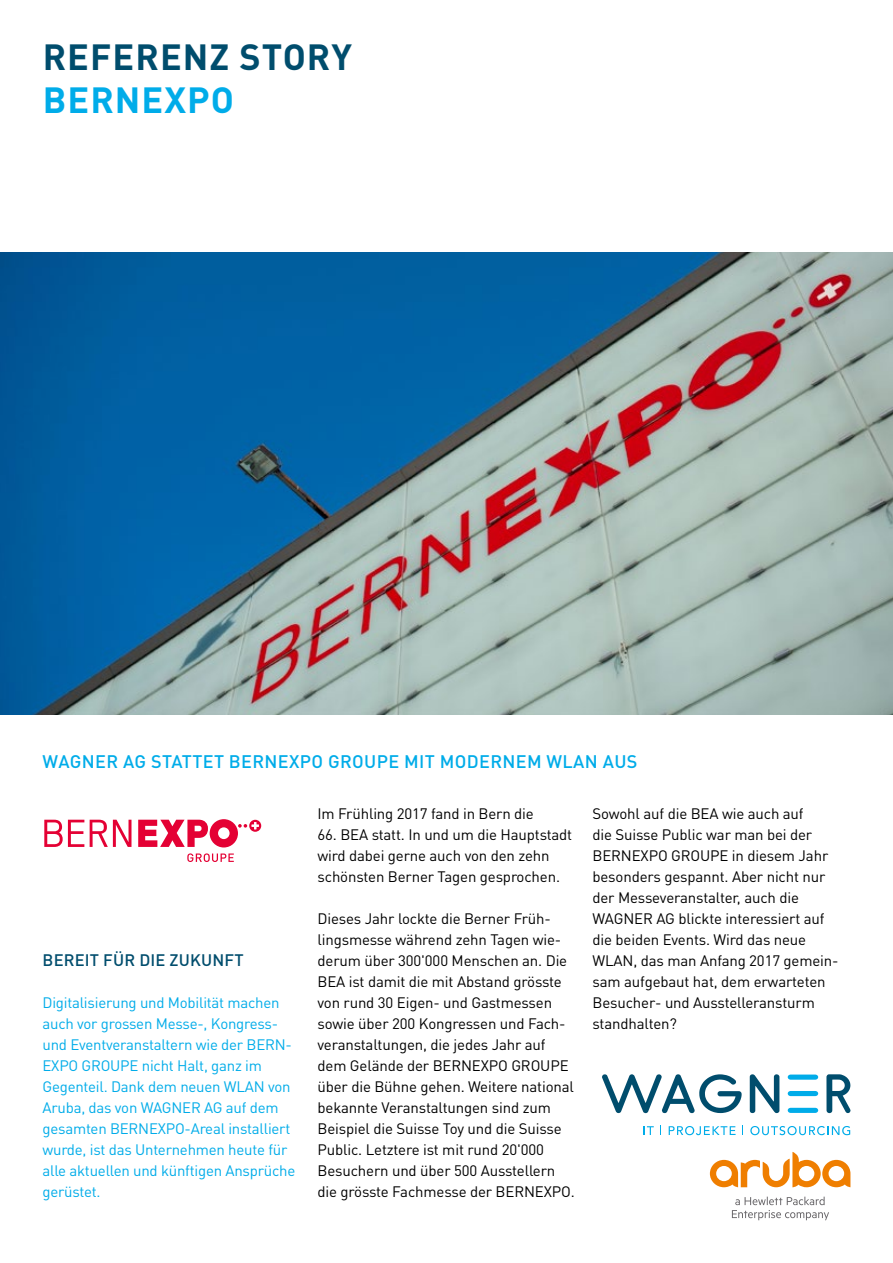
<style>
.page{position:relative;width:893px;height:1263px;background:#fff}
.page>*{position:absolute;margin:0;border:0;box-sizing:border-box;transform-origin:0 0}
.t1{font:700 36px "DINOT";letter-spacing:.03em;color:#004d6d}
.t2{font:700 36px "DINOT";letter-spacing:.03em;color:#00ace9}
.t3{font:500 18px "DINOT";letter-spacing:.02em;color:#00ace9}
.t4{font:500 16.5px "DINOT";letter-spacing:.01em;color:#004d6d}
.t5{font:15px/21px "DINOT";letter-spacing:-.01em;color:#000}
.t6{font:15px/21px "DINOT";letter-spacing:-.015em;color:#00ace9}
</style>
<div class="page">
<svg style="left:44px;top:820px;width:40px;height:27px"></svg>
<svg style="left:90px;top:820px;width:41px;height:27px"></svg>
<svg style="left:187px;top:853px;width:47px;height:9px"></svg>
<svg style="left:138px;top:819px;width:123px;height:28px"></svg>
<img style="left:0;top:252px;width:893px;height:462px">
<svg style="left:732px;top:1197px;width:97px;height:23px"></svg>
<svg style="left:710px;top:1152px;width:140px;height:35px"></svg>
<svg style="left:826px;top:1074px;width:24px;height:39px"></svg>
<svg style="left:602px;top:1074px;width:140px;height:39px"></svg>
<svg style="left:750px;top:1074px;width:29px;height:39px"></svg>
<svg style="left:788px;top:1074px;width:30px;height:6px"></svg>
<svg style="left:788px;top:1091px;width:30px;height:5px"></svg>
<svg style="left:788px;top:1108px;width:30px;height:5px"></svg>
<svg style="left:643px;top:1126px;width:11px;height:9px"></svg>
<svg style="left:669px;top:1126px;width:67px;height:9px"></svg>
<svg style="left:750px;top:1126px;width:100px;height:9px"></svg>
<h1 class="t1" style="left:43px;top:33px;width:311px">REFERENZ STORY</h1>
<h1 class="t2" style="left:43px;top:76px;width:193px">BERNEXPO</h1>
<p class="t3" style="left:43px;top:749px;width:596px">WAGNER AG STATTET BERNEXPO GROUPE MIT MODERNEM WLAN AUS</p>
<p class="t4" style="left:43px;top:949px;width:203px">BEREIT FÜR DIE ZUKUNFT</p>
<p class="t6" style="left:43px;top:991px;width:254px">Digitalisierung und Mobilität machen auch vor grossen Messe-, Kongress&shy;und Eventveranstaltern wie der BERN-EXPO GROUPE nicht Halt, ganz im Gegenteil. Dank dem neuen WLAN von Aruba, das von WAGNER AG auf dem gesamten BERNEXPO-Areal installiert wurde, ist das Unternehmen heute für alle aktuellen und künftigen Ansprüche gerüstet.</p>
<p class="t5" style="left:317px;top:802px;width:218px">Im Frühling 2017 fand in Bern die</p>
<p class="t5" style="left:317px;top:823px;width:256px">66. BEA statt. In und um die Hauptstadt wird dabei gerne auch von den zehn schönsten Berner Tagen gesprochen.</p>
<p class="t5" style="left:317px;top:907px;width:259px">Dieses Jahr lockte die Berner Früh&shy;lingsmesse während zehn Tagen wie&shy;derum über 300'000 Menschen an. Die BEA ist damit die mit Abstand grösste von rund 30 Eigen- und Gastmessen sowie über 200 Kongressen und Fach&shy;veranstaltungen, die jedes Jahr auf dem Gelände der BERNEXPO GROUPE über die Bühne gehen. Weitere national bekannte Veranstaltungen sind zum Beispiel die Suisse Toy und die Suisse Public. Letztere ist mit rund 20'000<br>Besuchern und über 500 Ausstellern die grösste Fachmesse der BERNEXPO.</p>
<p class="t5" style="left:592px;top:802px;width:248px">Sowohl auf die BEA wie auch auf<br>die Suisse Public war man bei der<br>BERNEXPO GROUPE in diesem Jahr besonders gespannt. Aber nicht nur der Messeveranstalter, auch die<br>WAGNER AG blickte interessiert auf die beiden Events. Wird das neue<br>WLAN, das man Anfang 2017 gemein&shy;sam aufgebaut hat, dem erwarteten<br>Besucher- und Ausstelleransturm standhalten?</p>
</div>
